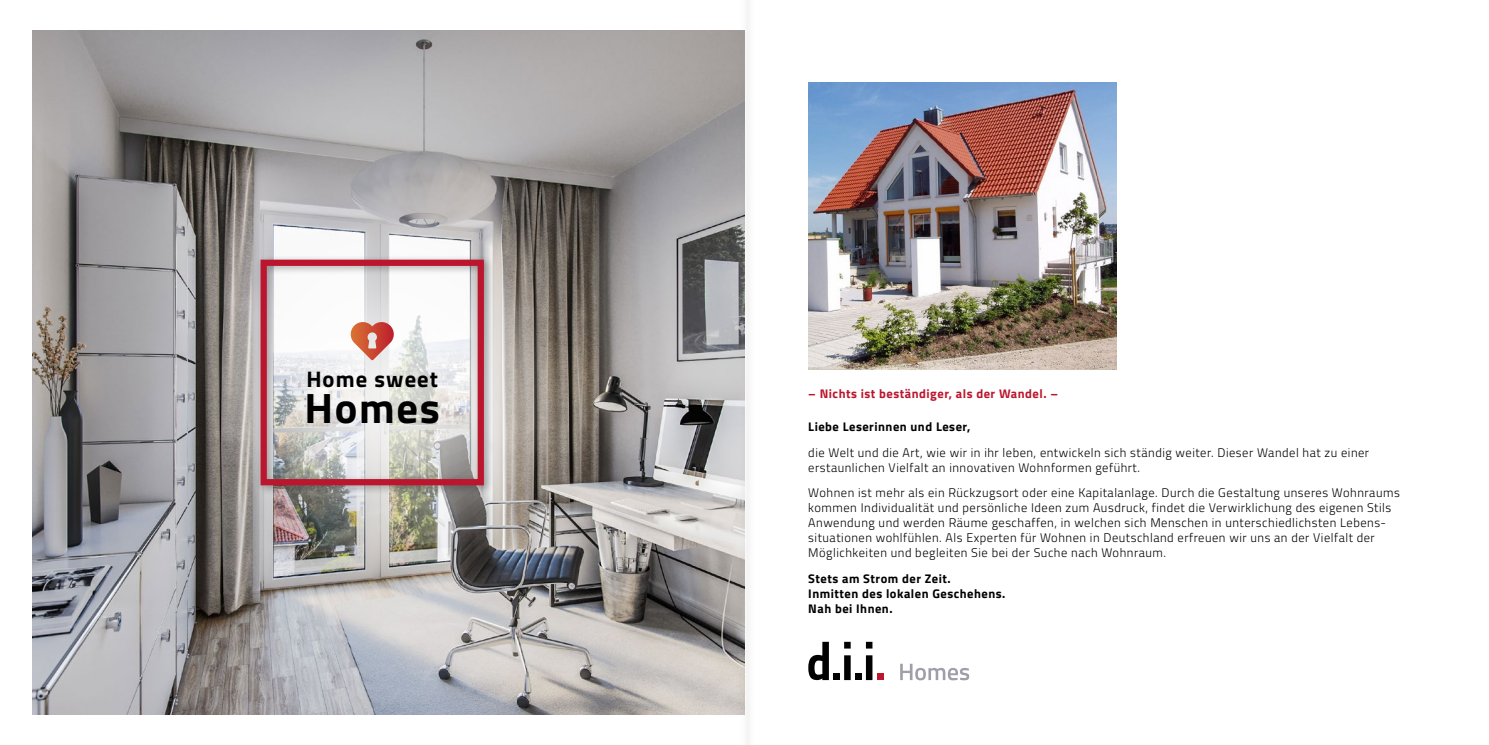
<style>
.page{position:relative;width:1489px;height:745px;background:#fff}
.page>*{position:absolute;margin:0;border:0;box-sizing:border-box;transform-origin:0 0}
.t1{font:700 42.5px "Titillium Web";letter-spacing:.04em;color:#000}
.t2{font:700 22.5px "Titillium Web";letter-spacing:.05em;color:#000}
.t3{font:300 12.5px/15px "Titillium Web";letter-spacing:.04em;color:#000}
.t4{font:700 12.5px/15px "Titillium Web";letter-spacing:.04em;color:#000}
.t5{font:700 12.5px "Titillium Web";letter-spacing:.04em;color:#bb162d}
</style>
<div class="page">
<img style="left:808px;top:82px;width:308px;height:287px">
<div style="left:876px;top:673px;width:7px;height:6px;background:#bb162d"></div>
<svg style="left:808px;top:641px;width:64px;height:38px"></svg>
<svg style="left:900px;top:663px;width:69px;height:17px"></svg>
<img style="left:32px;top:30px;width:706px;height:684px">
<svg style="left:215px;top:218px;width:340px;height:340px;background:#aeaaa4"></svg>
<div style="left:255px;top:254px;width:239px;height:241px;background:#000;opacity:.32"></div>
<div style="left:260px;top:259px;width:224px;height:226px;border:6px solid #bb162d"></div>
<svg style="left:738px;top:0;width:10px;height:744px"></svg>
<h2 class="t2" style="left:306px;top:361px;width:133px">Home sweet</h2>
<h1 class="t1" style="left:304px;top:375px;width:137px">Homes</h1>
<p class="t5" style="left:808px;top:384px;width:251px">– Nichts ist beständiger, als der Wandel. –</p>
<p class="t4" style="left:808px;top:418px;width:163px">Liebe Leserinnen und Leser,</p>
<p class="t3" style="left:808px;top:444px;width:562px">die Welt und die Art, wie wir in ihr leben, entwickeln sich ständig weiter. Dieser Wandel hat zu einer erstaunlichen Vielfalt an innovativen Wohnformen geführt.</p>
<p class="t3" style="left:808px;top:484px;width:593px">Wohnen ist mehr als ein Rückzugsort oder eine Kapitalanlage. Durch die Gestaltung unseres Wohnraums kommen Individualität und persönliche Ideen zum Ausdruck, findet die Verwirklichung des eigenen Stils Anwendung und werden Räume geschaffen, in welchen sich Menschen in unterschiedlichsten Lebens&shy;situationen wohlfühlen. Als Experten für Wohnen in Deutschland erfreuen wir uns an der Vielfalt der Möglichkeiten und begleiten Sie bei der Suche nach Wohnraum.</p>
<p class="t4" style="left:808px;top:570px;width:199px">Stets am Strom der Zeit.<br>Inmitten des lokalen Geschehens.<br>Nah bei Ihnen.</p>
</div>
